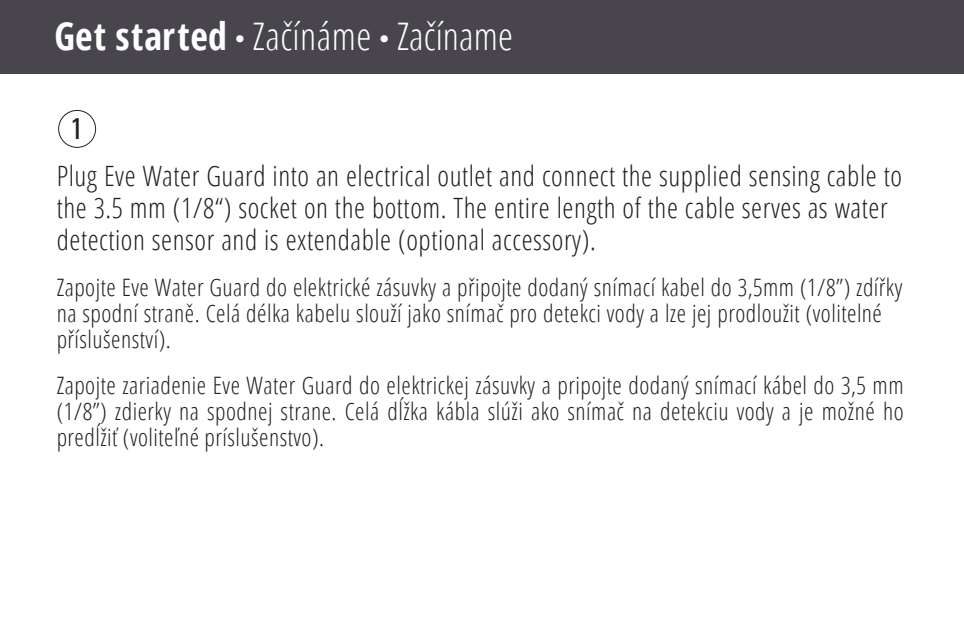
<style>
.page{position:relative;width:964px;height:624px;background:#fff}
.page>*{position:absolute;margin:0;border:0;box-sizing:border-box;transform-origin:0 0}
.t1{font:300 38px "Open Sans Condensed";letter-spacing:.01em;color:#fff}
.t2{font:condensed 30px "Univers LT Std";color:#231f20}
.t3{font:300 28px/32px "Open Sans Condensed";letter-spacing:.02em;color:#231f20}
.t4{font:300 24px/26px "Open Sans Condensed";letter-spacing:.02em;color:#231f20}
.s1{font-weight:700}
.s2{font-family:"Univers LT Std";font-weight:700;font-stretch:condensed;font-size:20px}
</style>
<div class="page">
<div style="left:0;top:0;width:964px;height:74px;background:#48464c"></div>
<div style="left:58px;top:110px;width:38px;height:38px;border:1px solid #231f20;border-radius:50%"></div>
<h1 class="t1" style="left:54px;top:18px;width:460px"><span class="s1">Get started</span> <span class="s2">•</span> Začínáme <span class="s2">•</span> Začíname</h1>
<p class="t2" style="left:70px;top:109px;width:15px">1</p>
<p class="t3" style="left:57px;top:161px;width:847px">Plug Eve Water Guard into an electrical outlet and connect the supplied sensing cable to the 3.5 mm (1/8“) socket on the bottom. The entire length of the cable serves as water detection sensor and is extendable (optional accessory).</p>
<p class="t4" style="left:57px;top:276px;width:847px">Zapojte Eve Water Guard do elektrické zásuvky a připojte dodaný snímací kabel do 3,5mm (1/8”) zdířky na spodní straně. Celá délka kabelu slouží jako snímač pro detekci vody a lze jej prodloužit (volitelné příslušenství).</p>
<p class="t4" style="left:57px;top:374px;width:848px;text-align:justify">Zapojte zariadenie Eve Water Guard do elektrickej zásuvky a pripojte dodaný snímací kábel do 3,5 mm (1/8”) zdierky na spodnej strane. Celá dĺžka kábla slúži ako snímač na detekciu vody a je možné ho predĺžiť (voliteľné príslušenstvo).</p>
</div>
